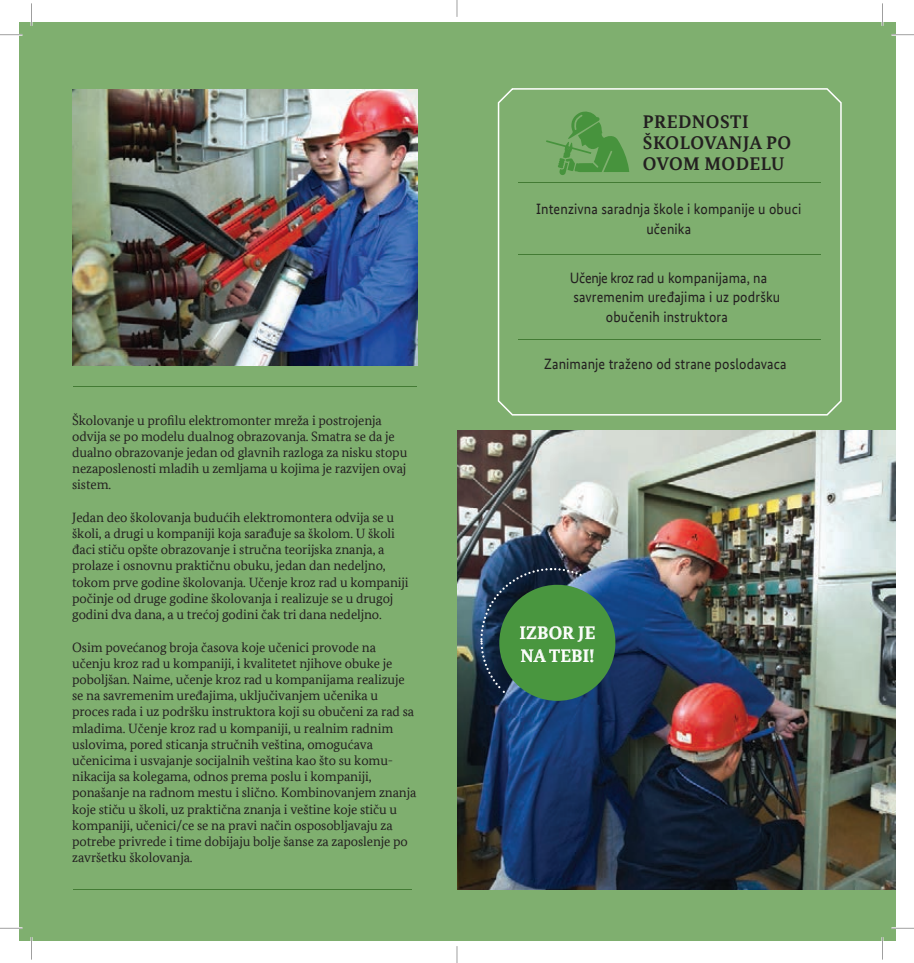
<style>
.page{position:relative;width:914px;height:963px;background:#fff}
.page>*{position:absolute;margin:0;border:0;box-sizing:border-box;transform-origin:0 0}
.t1{font:700 18.45px/21px "Bundes Serif Office";letter-spacing:.025em;color:#231f20}
.t2{font:700 18px/23px "Bundes Serif Office";letter-spacing:.02em;color:#fff}
.t3{font:15px/19.5px "Bundes Sans Office";letter-spacing:.01em;color:#231f20;text-align:center;scale:.94 1}
.t4{font:15px "Bundes Sans Office";letter-spacing:-.01em;color:#231f20;scale:.94 1}
.t5{font:13.5px/16.2px "Bundes Serif Office";letter-spacing:-.01em;color:#231f20}
</style>
<div class="page">
<div style="left:19px;top:22px;width:876px;height:919px;background:#7faf6f"></div>
<img style="left:457px;top:430px;width:438px;height:459px">
<svg style="left:497px;top:88px;width:344px;height:327px"></svg>
<hr style="left:518px;top:254px;width:302px;height:1px;background:#437b34">
<hr style="left:518px;top:340px;width:302px;height:1px;background:#437b34">
<hr style="left:518px;top:182px;width:302px;height:1px;background:#437b34">
<hr style="left:73px;top:386px;width:344px;height:1px;background:#437b34">
<hr style="left:73px;top:889px;width:338px;height:1px;background:#437b34">
<img style="left:72px;top:89px;width:345px;height:276px">
<div style="left:499px;top:585px;width:116px;height:116px;background:#49963f;border-radius:50%"></div>
<svg style="left:480px;top:568px;width:114px;height:125px"></svg>
<svg style="left:546px;top:110px;width:83px;height:66px"></svg>
<hr style="left:881px;top:3px;width:2px;height:23px;background:#fff">
<hr style="left:891px;top:34px;width:22px;height:2px;background:#fff">
<hr style="left:0;top:34px;width:22px;height:2px;background:#fff">
<hr style="left:891px;top:927px;width:22px;height:2px;background:#fff">
<hr style="left:0;top:927px;width:22px;height:2px;background:#fff">
<hr style="left:881px;top:937px;width:2px;height:22px;background:#fff">
<svg style="left:882px;top:3px;width:1px;height:23px"></svg>
<svg style="left:31px;top:3px;width:1px;height:23px"></svg>
<svg style="left:891px;top:35px;width:22px;height:1px"></svg>
<svg style="left:0;top:35px;width:22px;height:1px"></svg>
<svg style="left:891px;top:928px;width:22px;height:1px"></svg>
<svg style="left:0;top:928px;width:22px;height:1px"></svg>
<svg style="left:882px;top:937px;width:1px;height:22px"></svg>
<svg style="left:31px;top:937px;width:1px;height:22px"></svg>
<svg style="left:456px;top:0;width:2px;height:17px"></svg>
<svg style="left:456px;top:946px;width:2px;height:17px"></svg>
<p class="t5" style="left:72px;top:412px;width:336px">Školovanje u profilu elektromonter mreža i postrojenja odvija se po modelu dualnog obrazovanja. Smatra se da je dualno obrazovanje jedan od glavnih razloga za nisku stopu nezaposlenosti mladih u zemljama u kojima je razvijen ovaj sistem.</p>
<p class="t5" style="left:72px;top:509px;width:338px">Jedan deo školovanja budućih elektromontera odvija se u školi, a drugi u kompaniji koja sarađuje sa školom. U školi đaci stiču opšte obrazovanje i stručna teorijska znanja, a prolaze i osnovnu praktičnu obuku, jedan dan nedeljno, tokom prve godine školovanja. Učenje kroz rad u kompaniji počinje od druge godine školovanja i realizuje se u drugoj godini dva dana, a u trećoj godini čak tri dana nedeljno.</p>
<p class="t5" style="left:72px;top:638px;width:346px">Osim povećanog broja časova koje učenici provode na učenju kroz rad u kompaniji, i kvalitetet njihove obuke je poboljšan. Naime, učenje kroz rad u kompanijama realizuje se na savremenim uređajima, uključivanjem učenika u proces rada i uz podršku instruktora koji su obučeni za rad sa mladima. Učenje kroz rad u kompaniji, u realnim radnim uslovima, pored sticanja stručnih veština, omogućava učenicima i usvajanje socijalnih veština kao što su komu&shy;nikacija sa kolegama, odnos prema poslu i kompaniji, ponašanje na radnom mestu i slično. Kombinovanjem znanja koje stiču u školi, uz praktična znanja i veštine koje stiču u kompaniji, učenici/ce se na pravi način osposobljavaju za potrebe privrede i time dobijaju bolje šanse za zaposlenje po završetku školovanja.</p>
<h1 class="t1" style="left:642px;top:111px;width:150px">PREDNOSTI<br>ŠKOLOVANJA PO<br>OVOM MODELU</h1>
<p class="t3" style="left:536px;top:200px;width:283px">Intenzivna saradnja škole i kompanije u obuci učenika</p>
<p class="t4" style="left:570px;top:269px;width:211px">Učenje kroz rad u kompanijama, na</p>
<p class="t3" style="left:573px;top:287px;width:222px">savremenim uređajima i uz podršku</p>
<p class="t3" style="left:605px;top:307px;width:131px">obučenih instruktora</p>
<p class="t3" style="left:544px;top:354px;width:259px">Zanimanje traženo od strane poslodavaca</p>
<h2 class="t2" style="left:519px;top:621px;width:77px">IZBOR JE<br>NA TEBI!</h2>
</div>
